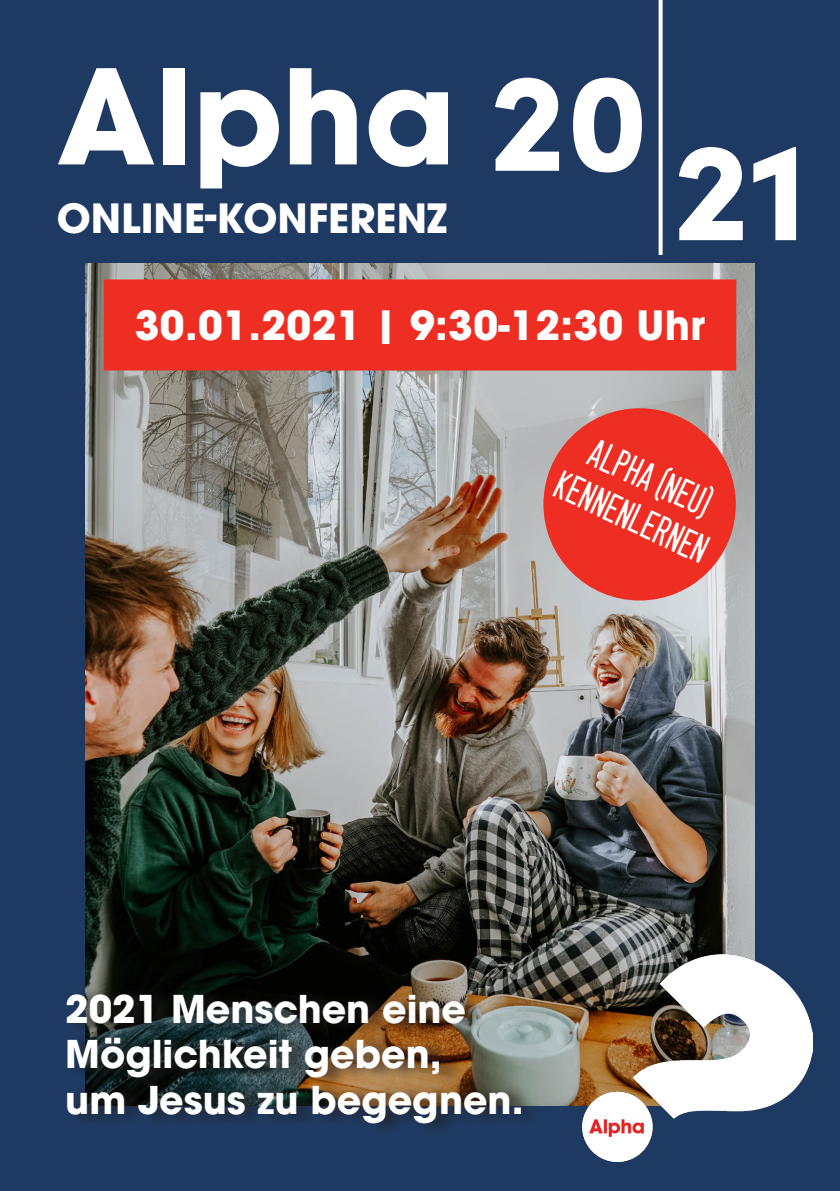
<style>
.page{position:relative;width:840px;height:1191px;background:#fff}
.page>*{position:absolute;margin:0;border:0;box-sizing:border-box;transform-origin:0 0}
.t1{font:900 140px "Sofia Pro";color:#fff}
.t2{font:700 130px "ITC Avant Garde Pro";color:#fff}
.t3{font:700 40px "ITC Avant Garde Pro";color:#fff}
.t4{font:700 38px/45.6px "ITC Avant Garde Pro";color:#fff}
.t5{font:36px/43.2px "Dealerplate California";color:#fff;text-align:center}
</style>
<div class="page">
<div style="left:0;top:0;width:839px;height:1191px;background:#1f3a62"></div>
<img style="left:85px;top:264px;width:669px;height:842px">
<svg style="left:658px;top:0;width:4px;height:255px"></svg>
<div style="left:68px;top:985px;width:473px;height:151px;background:#231f20;opacity:.75"></div>
<div style="left:108px;top:283px;width:623px;height:83px;background:#ee2e22"></div>
<div style="left:104px;top:279px;width:631px;height:91px;border:8px solid #ee2e22"></div>
<img style="left:582px;top:954px;width:229px;height:207px">
<div style="left:543px;top:408px;width:192px;height:192px;background:#ee2e22;border-radius:50%"></div>
<p class="t2" style="left:57px;top:30px;width:400px">Alpha</p>
<p class="t1" style="left:489px;top:12px;width:161px">20</p>
<p class="t3" style="left:57px;top:192px;width:391px">ONLINE-KONFERENZ</p>
<p class="t1" style="left:672px;top:81px;width:135px">21</p>
<p class="t3" style="left:135px;top:298px;width:571px">30.01.2021 | 9:30-12:30 Uhr</p>
<p class="t5" style="left:585px;top:421px;width:166px;rotate:25deg">Alpha (neu) kennenlernen</p>
<p class="t4" style="left:65px;top:985px;width:459px">2021 Menschen eine<br>Möglichkeit geben,<br>um Jesus zu begegnen.</p>
</div>
